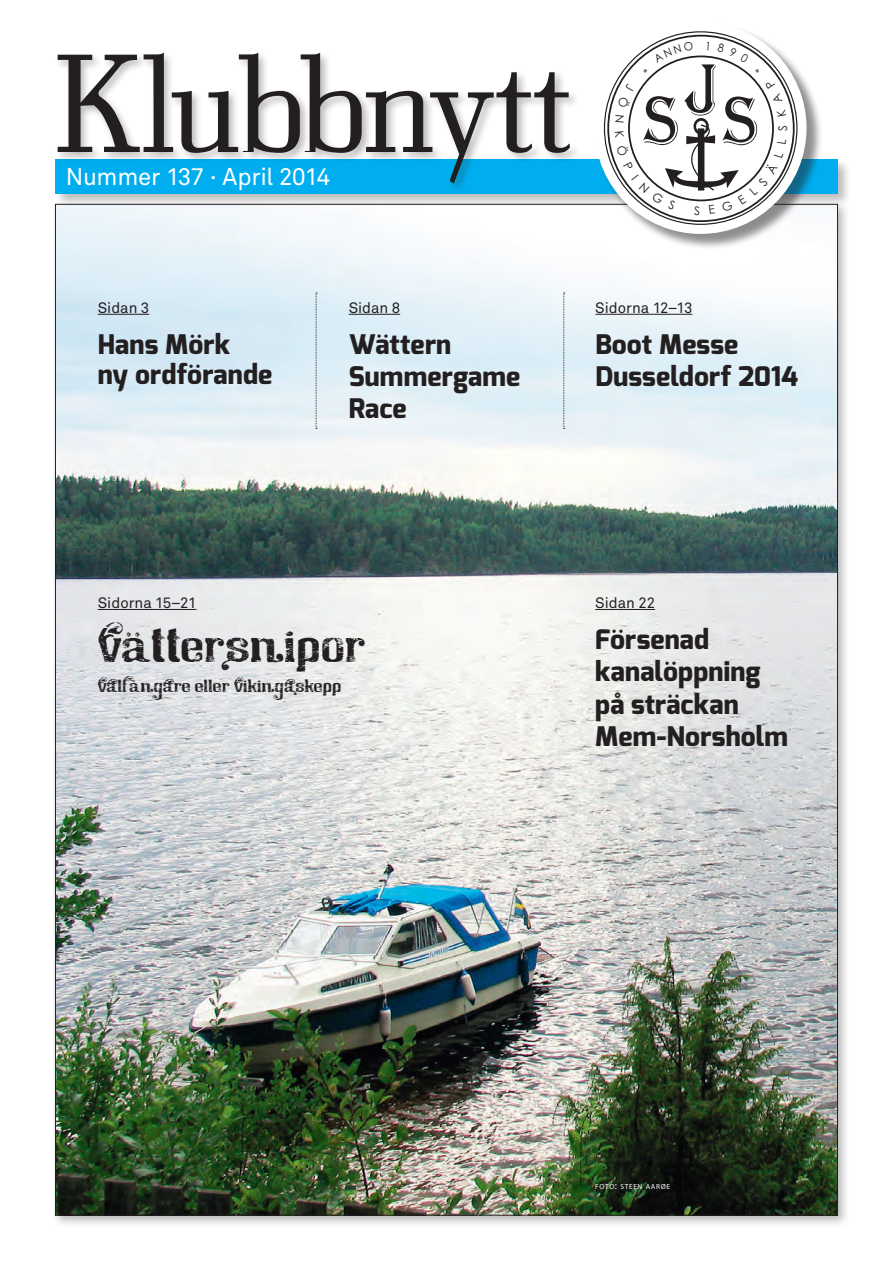
<style>
.page{position:relative;width:893px;height:1263px;background:#fff}
.page>*{position:absolute;margin:0;border:0;box-sizing:border-box;transform-origin:0 0}
.t1{font:138px "Bodonitown";letter-spacing:-.02em;color:#231f20}
.t2{font:86.1px "Algeria";color:#231f20;scale:.83 1}
.t3{font:48px "Chicago House";letter-spacing:.005em;color:#231f20}
.t4{font:800 27px/32.4px "Exo";letter-spacing:.005em;color:#231f20}
.t5{font:24px "Akkurat";letter-spacing:-.02em;color:#fff}
.t6{font:18px "Chicago House";letter-spacing:.015em;color:#231f20}
.t7{font:15px "Akkurat";color:#231f20}
.t8{font:7.35px "Myriad Pro";letter-spacing:.085em;color:#fff}
.s1{font-size:10.5px}
</style>
<div class="page">
<div style="left:52px;top:200px;width:798px;height:1028px;background:#231f20;opacity:.3"></div>
<img style="left:57px;top:209px;width:779px;height:1004px">
<div style="left:53px;top:158px;width:799px;height:51px;background:#231f20;opacity:.3"></div>
<div style="left:55px;top:160px;width:783px;height:34px;background:#00aeef"></div>
<div style="left:595px;top:22px;width:228px;height:228px;background:#231f20;opacity:.3"></div>
<svg style="left:595px;top:22px;width:211px;height:212px"></svg>
<hr style="left:349px;top:314px;width:51px;height:1px;background:#231f20">
<div style="left:55px;top:51px;width:526px;height:143px;background:#231f20;opacity:.3"></div>
<hr style="left:98px;top:314px;width:51px;height:1px;background:#231f20">
<hr style="left:595px;top:314px;width:97px;height:1px;background:#231f20">
<svg style="left:316px;top:293px;width:1px;height:136px"></svg>
<svg style="left:563px;top:293px;width:2px;height:136px"></svg>
<hr style="left:595px;top:609px;width:60px;height:1px;background:#231f20">
<hr style="left:98px;top:609px;width:98px;height:1px;background:#231f20">
<svg style="left:615px;top:80px;width:172px;height:135px"></svg>
<svg style="left:755px;top:69px;width:5px;height:5px"></svg>
<svg style="left:643px;top:42px;width:50px;height:31px"></svg>
<svg style="left:706px;top:42px;width:3px;height:8px"></svg>
<svg style="left:717px;top:43px;width:32px;height:20px"></svg>
<h1 class="t1" style="left:55px;top:22px;width:517px">Klubbnytt</h1>
<p class="t5" style="left:66px;top:162px;width:266px">Nummer 137 · April 2014</p>
<h2 class="t2" style="left:643px;top:35px;width:142px">J<sub>S</sub> <sub>S</sub></h2>
<p class="t7" style="left:98px;top:298px;width:53px">Sidan 3</p>
<p class="t7" style="left:349px;top:298px;width:53px">Sidan 8</p>
<p class="t7" style="left:595px;top:298px;width:99px">Sidorna 12–13</p>
<p class="t4" style="left:98px;top:329px;width:176px;line-height:30px">Hans Mörk<br>ny ordförande</p>
<p class="t7" style="left:98px;top:594px;width:100px">Sidorna 15–21</p>
<p class="t4" style="left:349px;top:328px;width:173px">Wättern<br>Summergame<br>Race</p>
<p class="t4" style="left:595px;top:328px;width:204px">Boot Messe<br>Dusseldorf 2014</p>
<p class="t7" style="left:595px;top:594px;width:61px">Sidan 22</p>
<h3 class="t3" style="left:98px;top:617px;width:270px">Vättersnipor</h3>
<p class="t6" style="left:98px;top:675px;width:245px">valfångare eller vikingaskepp</p>
<p class="t4" style="left:595px;top:623px;width:194px">Försenad kanalöppning på sträckan<br>Mem-Norsholm</p>
<p class="t8" style="left:595px;top:1182px;width:76px">FOTO<span class="s1">:</span> STEEN AARØE</p>
</div>
